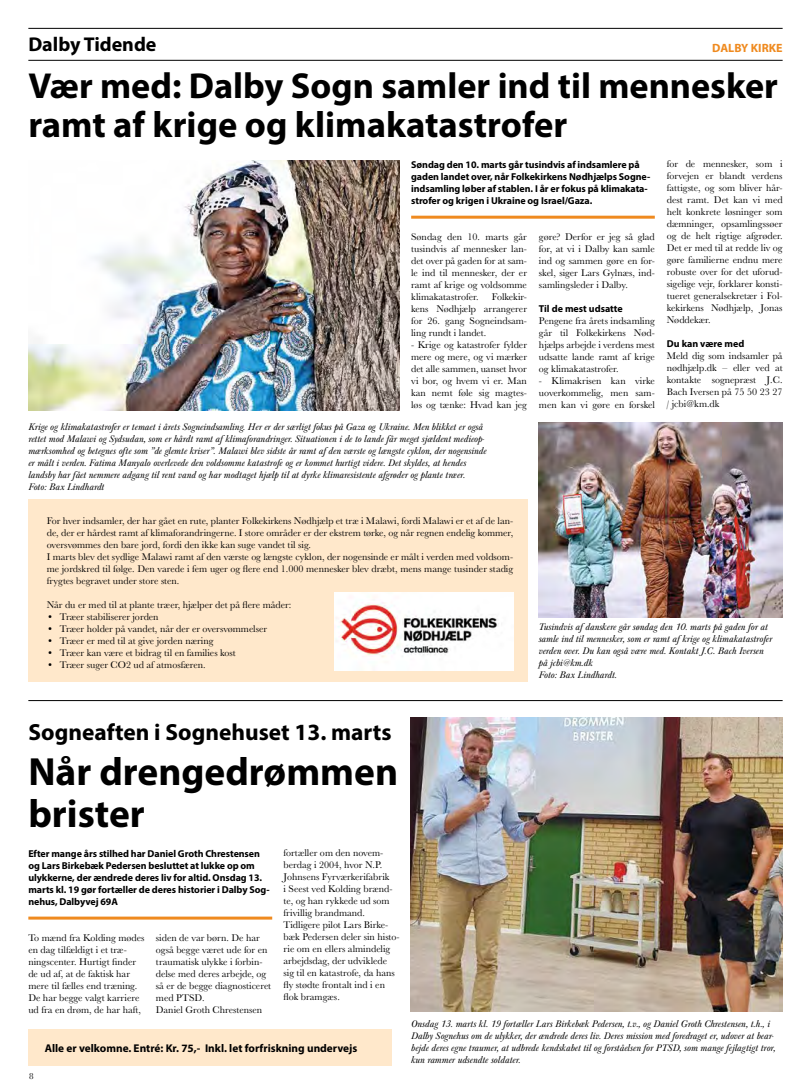
<style>
.page{position:relative;width:811px;height:1092px;background:#fff}
.page>*{position:absolute;margin:0;border:0;box-sizing:border-box;transform-origin:0 0}
.t1{font:700 39.4px/41.9px "Myriad Pro";color:#000}
.t2{font:700 36.6px "Myriad Pro";color:#000}
.t3{font:700 36.2px "Myriad Pro";color:#000}
.t4{font:700 23.4px "Myriad Pro";color:#000}
.t5{font:700 20px "Myriad Pro";color:#000}
.t6{font:700 12px "Myriad Pro";color:#ef8a1f}
.t7{font:700 11.3px "Myriad Pro";color:#000}
.t8{font:10px/12px "Baskerville URW";color:#000;text-align:justify}
.t9{font:italic 10px/12px "Baskerville URW";color:#000}
.t10{font:700 10px/12px "Myriad Pro";letter-spacing:-.01em;color:#000}
.t11{font:9px "Baskerville URW";color:#000}
</style>
<div class="page">
<hr style="left:28px;top:28px;width:754px;height:1px;background:#000">
<hr style="left:28px;top:60px;width:754px;height:1px;background:#000">
<hr style="left:28px;top:916px;width:244px;height:3px;background:#ef8a1f">
<div style="left:28px;top:1028px;width:364px;height:37px;background:#ffe8cb"></div>
<img style="left:411px;top:717px;width:371px;height:294px">
<hr style="left:411px;top:216px;width:244px;height:3px;background:#ef8a1f">
<img style="left:28px;top:161px;width:372px;height:249px">
<img style="left:539px;top:422px;width:243px;height:195px">
<div style="left:28px;top:499px;width:499px;height:183px;background:#ffe8cb"></div>
<img style="left:334px;top:592px;width:179px;height:78px">
<hr style="left:28px;top:700px;width:754px;height:1px;background:#000">
<h3 class="t5" style="left:28px;top:31px;width:130px">Dalby Tidende</h3>
<p class="t6" style="left:712px;top:40px;width:72px">DALBY KIRKE</p>
<h3 class="t3" style="left:28px;top:62px;width:751px">Vær med: Dalby Sogn samler ind til mennesker</h3>
<h2 class="t2" style="left:28px;top:101px;width:540px">ramt af krige og klimakatastrofer</h2>
<p class="t10" style="left:411px;top:158px;width:241px">Søndag den 10. marts går tusindvis af indsamlere på gaden landet over, når Folkekirkens Nødhjælps Sogne&shy;indsamling løber af stablen. I år er fokus på klimakata&shy;strofer og krigen i Ukraine og Israel/Gaza.</p>
<p class="t8" style="left:411px;top:230px;width:117px">Søndag den 10. marts går tusindvis af mennesker lan&shy;det over på gaden for at sam&shy;le ind til mennesker, der er ramt af krige og voldsomme klimakatastrofer.</p>
<p class="t8" style="left:667px;top:157px;width:117px">for de mennesker, som i forvejen er blandt verdens fattigste, og som bliver hår&shy;dest ramt. Det kan vi med helt konkrete løsninger som dæmninger, opsamlingssøer og de helt rigtige afgrøder.<br>Det er med til at redde liv og gøre familierne endnu mere robuste over for det uforud&shy;sigelige vejr, forklarer konsti&shy;tueret generalsekretær i Fol&shy;kekirkens Nødhjælp, Jonas Nøddekær.</p>
<p class="t10" style="left:667px;top:337px;width:79px">Du kan være med</p>
<p class="t8" style="left:667px;top:349px;width:117px">Meld dig som indsamler på nødhjælp.dk – eller ved at kontakte sognepræst J.C.<br>Bach Iversen på 75 50 23 27 / jcbi@km.dk</p>
<p class="t8" style="left:539px;top:230px;width:117px">gøre? Derfor er jeg så glad for, at vi i Dalby kan samle ind og sammen gøre en for&shy;skel, siger Lars Gylnæs, ind&shy;samlingsleder i Dalby.</p>
<p class="t10" style="left:539px;top:302px;width:85px">Til de mest udsatte</p>
<p class="t8" style="left:539px;top:314px;width:117px">Pengene fra årets indsamling går til Folkekirkens Nød&shy;hjælps arbejde i verdens mest udsatte lande ramt af krige og klimakatastrofer.</p>
<p class="t8" style="left:539px;top:374px;width:117px">- Klimakrisen kan virke uoverkommelig, men sam&shy;men kan vi gøre en forskel</p>
<p class="t8" style="left:411px;top:290px;width:117px;text-indent:81px">Folkekir&shy;kens Nødhjælp arrangerer for 26. gang Sogneindsam&shy;ling rundt i landet.</p>
<p class="t8" style="left:411px;top:338px;width:117px">- Krige og katastrofer fylder mere og mere, og vi mærker det alle sammen, uanset hvor vi bor, og hvem vi er. Man kan nemt føle sig magtes&shy;løs og tænke: Hvad kan jeg</p>
<p class="t9" style="left:28px;top:421px;width:460px">Krige og klimakatastrofer er temaet i årets Sogneindsamling. Her er der særligt fokus på Gaza og Ukraine. Men blikket er også rettet mod Malawi og Sydsudan, som er hårdt ramt af klimaforandringer. Situationen i de to lande får meget sjældent medieop&shy;mærksomhed og betegnes ofte som ”de glemte kriser”. Malawi blev sidste år ramt af den værste og længste cyklon, der nogensinde er målt i verden. Fatima Manyalo overlevede den voldsomme katastrofe og er kommet hurtigt videre. Det skyldes, at hendes landsby har fået nemmere adgang til rent vand og har modtaget hjælp til at dyrke klimaresistente afgrøder og plante træer.<br>Foto: Bax Lindhardt</p>
<p class="t8" style="left:47px;top:514px;width:468px;text-align:left">For hver indsamler, der har gået en rute, planter Folkekirkens Nødhjælp et træ i Malawi, fordi Malawi er et af de lan&shy;de, der er hårdest ramt af klimaforandringerne. I store områder er der ekstrem tørke, og når regnen endelig kommer, oversvømmes den bare jord, fordi den ikke kan suge vandet til sig.<br>I marts blev det sydlige Malawi ramt af den værste og længste cyklon, der nogensinde er målt i verden med voldsom&shy;me jordskred til følge. Den varede i fem uger og flere end 1.000 mennesker blev dræbt, mens mange tusinder stadig frygtes begravet under store sten.</p>
<p class="t8" style="left:47px;top:598px;width:246px">Når du er med til at plante træer, hjælper det på flere måder:</p>
<p class="t8" style="left:47px;top:610px;width:113px">• Træer stabiliserer jorden</p>
<p class="t8" style="left:47px;top:622px;width:222px">• Træer holder på vandet, når der er oversvømmelser</p>
<p class="t8" style="left:47px;top:634px;width:168px">• Træer er med til at give jorden næring</p>
<p class="t8" style="left:47px;top:646px;width:190px">• Træer kan være et bidrag til en families kost</p>
<p class="t8" style="left:47px;top:658px;width:160px">• Træer suger CO2 ud af atmosfæren.</p>
<h3 class="t4" style="left:28px;top:717px;width:365px">Sogneaften i Sognehuset 13. marts</h3>
<h1 class="t1" style="left:28px;top:749px;width:371px">Når drengedrømmen brister</h1>
<p class="t10" style="left:28px;top:846px;width:243px">Efter mange års stilhed har Daniel Groth Chrestensen og Lars Birkebæk Pedersen besluttet at lukke op om ulykkerne, der ændrede deres liv for altid. Onsdag 13. marts kl. 19 gør fortæller de deres historier i Dalby Sog&shy;nehus, Dalbyvej 69A</p>
<p class="t8" style="left:28px;top:930px;width:118px;text-align:left">To mænd fra Kolding mødes en dag tilfældigt i et træ&shy;ningscenter. Hurtigt finder de ud af, at de faktisk har mere til fælles end træning.<br>De har begge valgt karriere ud fra en drøm, de har haft,</p>
<p class="t8" style="left:156px;top:930px;width:117px;text-align:left">siden de var børn. De har også begge været ude for en traumatisk ulykke i forbin&shy;delse med deres arbejde, og så er de begge diagnosticeret med PTSD.<br>Daniel Groth Chrestensen</p>
<p class="t8" style="left:283px;top:846px;width:118px;text-align:left">fortæller om den novem&shy;berdag i 2004, hvor N.P.<br>Johnsens Fyrværkerifabrik<br>i Seest ved Kolding brænd&shy;te, og han rykkede ud som frivillig brandmand.<br>Tidligere pilot Lars Birke&shy;bæk Pedersen deler sin histo&shy;rie om en ellers almindelig arbejdsdag, der udviklede sig til en katastrofe, da hans fly stødte frontalt ind i en flok bramgæs.</p>
<p class="t9" style="left:539px;top:621px;width:235px">Tusindvis af danskere går søndag den 10. marts på gaden for at samle ind til mennesker, som er ramt af krige og klimakatastrofer verden over. Du kan også være med. Kontakt J.C. Bach Iversen på jcbi@km.dk<br>Foto: Bax Lindhardt.</p>
<p class="t11" style="left:29px;top:1069px;width:6px">8</p>
<p class="t7" style="left:45px;top:1041px;width:314px">Alle er velkomne. Entré: Kr. 75,- Inkl. let forfriskning undervejs</p>
<p class="t9" style="left:411px;top:1018px;width:366px">Onsdag 13. marts kl. 19 fortæller Lars Birkebæk Pedersen, t.v., og Daniel Groth Chrestensen, t.h., i Dalby Sognehus om de ulykker, der ændrede deres liv. Deres mission med foredraget er, udover at bear&shy;bejde deres egne traumer, at udbrede kendskabet til og forståelsen for PTSD, som mange fejlagtigt tror, kun rammer udsendte soldater.</p>
</div>
